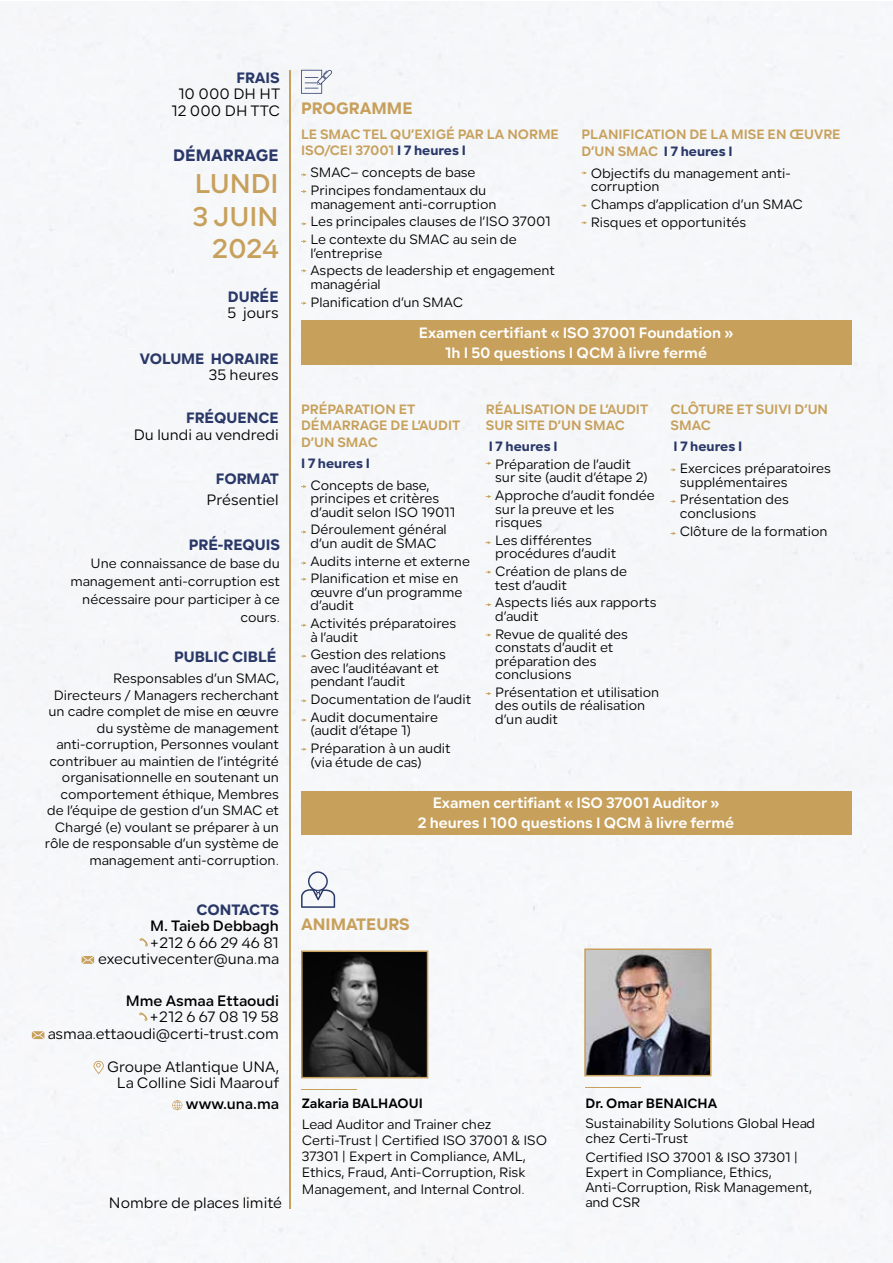
<style>
.page{position:relative;width:893px;height:1263px;background:#fff}
.page>*{position:absolute;margin:0;border:0;box-sizing:border-box;transform-origin:0 0}
.t1{font:600 27px/32.4px "Lama Sans";color:#c7a05b;text-align:right}
.t2{font:800 16.5px "Lama Sans";color:#c7a05b}
.t3{font:800 16.5px "Lama Sans";color:#293868}
.t4{font:15px/16.5px "Lama Sans";color:#000;text-align:right}
.t5{font:700 15px/20.7px "Lama Sans";color:#fff;text-align:center}
.t6{font:800 15px "Lama Sans";color:#293868}
.t7{font:600 15px "Lama Sans";color:#000}
.t8{font:13.5px/13.5px "Lama Sans";color:#000}
.t9{font:700 13.5px/16.5px "Lama Sans";color:#c7a05b}
.t10{font:700 13.5px "Lama Sans";color:#000}
.t11{font:800 13.5px "Lama Sans";color:#293868}
.s1{font-weight:800;color:#293868}
</style>
<div class="page">
<div style="left:0;top:1px;width:893px;height:1262px;background:#f6f7f9"></div>
<div style="left:301px;top:320px;width:550px;height:45px;background:#c7a05b"></div>
<div style="left:301px;top:791px;width:550px;height:43px;background:#c7a05b"></div>
<svg style="left:301px;top:70px;width:31px;height:24px"></svg>
<svg style="left:301px;top:173px;width:6px;height:3px"></svg>
<svg style="left:301px;top:190px;width:6px;height:3px"></svg>
<svg style="left:301px;top:222px;width:6px;height:3px"></svg>
<svg style="left:301px;top:240px;width:6px;height:3px"></svg>
<svg style="left:301px;top:269px;width:6px;height:3px"></svg>
<svg style="left:301px;top:301px;width:6px;height:4px"></svg>
<svg style="left:581px;top:171px;width:6px;height:4px"></svg>
<svg style="left:581px;top:204px;width:6px;height:3px"></svg>
<svg style="left:581px;top:221px;width:6px;height:3px"></svg>
<hr style="left:289px;top:70px;width:1px;height:1139px;background:#c7a05b">
<svg style="left:94px;top:1061px;width:10px;height:13px"></svg>
<svg style="left:82px;top:956px;width:12px;height:8px"></svg>
<svg style="left:172px;top:1100px;width:10px;height:10px"></svg>
<svg style="left:301px;top:871px;width:34px;height:37px"></svg>
<hr style="left:302px;top:1089px;width:55px;height:1px;background:#c7a05b">
<img style="left:587px;top:951px;width:121px;height:122px">
<div style="left:584px;top:948px;width:127px;height:128px;border:2px solid #c7a05b"></div>
<hr style="left:585px;top:1087px;width:56px;height:1px;background:#c7a05b">
<img style="left:304px;top:953px;width:121px;height:122px">
<div style="left:301px;top:950px;width:127px;height:128px;border:2px solid #c7a05b"></div>
<svg style="left:301px;top:485px;width:6px;height:3px"></svg>
<svg style="left:301px;top:530px;width:6px;height:4px"></svg>
<svg style="left:301px;top:561px;width:6px;height:4px"></svg>
<svg style="left:301px;top:577px;width:6px;height:4px"></svg>
<svg style="left:301px;top:624px;width:6px;height:3px"></svg>
<svg style="left:301px;top:654px;width:6px;height:4px"></svg>
<svg style="left:301px;top:699px;width:6px;height:3px"></svg>
<svg style="left:301px;top:718px;width:6px;height:4px"></svg>
<svg style="left:301px;top:748px;width:6px;height:3px"></svg>
<svg style="left:486px;top:462px;width:5px;height:3px"></svg>
<svg style="left:486px;top:495px;width:5px;height:3px"></svg>
<svg style="left:486px;top:570px;width:5px;height:4px"></svg>
<svg style="left:486px;top:603px;width:5px;height:3px"></svg>
<svg style="left:486px;top:633px;width:5px;height:4px"></svg>
<svg style="left:486px;top:692px;width:5px;height:3px"></svg>
<svg style="left:670px;top:468px;width:6px;height:3px"></svg>
<svg style="left:670px;top:500px;width:6px;height:3px"></svg>
<svg style="left:670px;top:532px;width:6px;height:3px"></svg>
<svg style="left:485px;top:541px;width:6px;height:3px"></svg>
<svg style="left:32px;top:1031px;width:12px;height:8px"></svg>
<svg style="left:139px;top:938px;width:9px;height:9px"></svg>
<svg style="left:139px;top:1012px;width:9px;height:9px"></svg>
<p class="t6" style="left:236px;top:66px;width:45px">FRAIS</p>
<p class="t4" style="left:171px;top:86px;width:110px;text-align:center">10 000 DH HT<br>12 000 DH TTC</p>
<p class="t3" style="left:173px;top:142px;width:107px">DÉMARRAGE</p>
<h1 class="t1" style="left:193px;top:168px;width:87px">LUNDI<br>3 JUIN<br>2024</h1>
<p class="t6" style="left:228px;top:285px;width:52px">DURÉE</p>
<p class="t4" style="left:228px;top:305px;width:53px">5 jours</p>
<p class="t6" style="left:140px;top:347px;width:140px">VOLUME HORAIRE</p>
<p class="t4" style="left:209px;top:367px;width:71px">35 heures</p>
<p class="t6" style="left:186px;top:406px;width:94px">FRÉQUENCE</p>
<p class="t4" style="left:134px;top:426px;width:146px">Du lundi au vendredi</p>
<p class="t6" style="left:216px;top:467px;width:65px">FORMAT</p>
<p class="t4" style="left:207px;top:492px;width:74px">Présentiel</p>
<p class="t6" style="left:189px;top:533px;width:93px">PRÉ-REQUIS</p>
<p class="t8" style="left:70px;top:555px;width:211px;line-height:18px;text-align:right">Une connaissance de base du management anti-corruption est nécessaire pour participer à ce cours.</p>
<p class="t6" style="left:174px;top:645px;width:104px">PUBLIC CIBLÉ</p>
<p class="t8" style="left:45px;top:670px;width:235px;line-height:16.5px;text-align:right">Responsables d’un SMAC,<br>Directeurs / Managers recherchant un cadre complet de mise en œuvre du système de management anti-corruption, Personnes voulant contribuer au maintien de l’intégrité organisationnelle en soutenant un comportement éthique, Membres de l’équipe de gestion d’un SMAC et<br>Chargé (e) voulant se préparer à un rôle de responsable d’un système de management anti-corruption.</p>
<p class="t6" style="left:197px;top:898px;width:84px">CONTACTS</p>
<p class="t7" style="left:150px;top:914px;width:130px">M. Taieb Debbagh</p>
<p class="t4" style="left:98px;top:934px;width:182px">+212 6 66 29 46 81 executivecenter@una.ma</p>
<p class="t7" style="left:126px;top:989px;width:155px">Mme Asmaa Ettaoudi</p>
<p class="t4" style="left:48px;top:1009px;width:233px">+212 6 67 08 19 58 asmaa.ettaoudi@certi-trust.com</p>
<p class="t4" style="left:107px;top:1058px;width:173px">Groupe Atlantique UNA,<br>La Colline Sidi Maarouf</p>
<p class="t7" style="left:186px;top:1092px;width:95px">www.una.ma</p>
<p class="t4" style="left:109px;top:1194px;width:175px">Nombre de places limité</p>
<p class="t2" style="left:301px;top:96px;width:113px">PROGRAMME</p>
<p class="t9" style="left:301px;top:126px;width:259px">LE SMAC TEL QU’EXIGÉ PAR LA NORME<br>ISO/CEI 37001 <span class="s1">I 7 heures I</span></p>
<p class="t8" style="left:310px;top:164px;width:177px;line-height:17.7px">SMAC– concepts de base<br>Principes fondamentaux du</p>
<p class="t8" style="left:310px;top:195px;width:242px;line-height:17.7px">management anti-corruption<br>Les principales clauses de l’ISO 37001<br>Le contexte du SMAC au sein de</p>
<p class="t8" style="left:310px;top:244px;width:246px;line-height:17.7px">l’entreprise<br>Aspects de leadership et engagement</p>
<p class="t8" style="left:310px;top:275px;width:154px;line-height:17.7px">managérial<br>Planification d’un SMAC</p>
<p class="t9" style="left:581px;top:127px;width:261px">PLANIFICATION DE LA MISE EN ŒUVRE<br>D’UN SMAC <span class="s1">I 7 heures I</span></p>
<p class="t8" style="left:591px;top:167px;width:201px">Objectifs du management anti&shy;corruption</p>
<p class="t8" style="left:591px;top:196px;width:214px;line-height:17.7px">Champs d’application d’un SMAC<br>Risques et opportunités</p>
<p class="t5" style="left:419px;top:322px;width:316px">Examen certifiant « ISO 37001 Foundation »<br>1h I 50 questions I QCM à livre fermé</p>
<p class="t9" style="left:301px;top:401px;width:161px">PRÉPARATION ET<br>DÉMARRAGE DE L’AUDIT<br>D’UN SMAC</p>
<p class="t11" style="left:301px;top:452px;width:70px">I 7 heures I</p>
<p class="t8" style="left:310px;top:478px;width:146px">Concepts de base, principes et critères d’audit selon ISO 19011</p>
<p class="t8" style="left:310px;top:523px;width:138px">Déroulement général d’un audit de SMAC</p>
<p class="t8" style="left:310px;top:552px;width:161px;line-height:17.7px">Audits interne et externe<br>Planification et mise en</p>
<p class="t8" style="left:310px;top:586px;width:154px">œuvre d’un programme d’audit</p>
<p class="t8" style="left:310px;top:617px;width:147px">Activités préparatoires à l’audit</p>
<p class="t8" style="left:310px;top:648px;width:137px">Gestion des relations avec l’auditéavant et pendant l’audit</p>
<p class="t8" style="left:310px;top:691px;width:162px;line-height:17.7px">Documentation de l’audit<br>Audit documentaire</p>
<p class="t8" style="left:310px;top:722px;width:142px;line-height:17.7px">(audit d’étape 1)<br>Préparation à un audit</p>
<p class="t8" style="left:310px;top:755px;width:113px">(via étude de cas)</p>
<p class="t9" style="left:486px;top:401px;width:164px">RÉALISATION DE L’AUDIT<br>SUR SITE D’UN SMAC</p>
<p class="t11" style="left:489px;top:436px;width:70px">I 7 heures I</p>
<p class="t8" style="left:495px;top:458px;width:154px">Préparation de l’audit sur site (audit d’étape 2)</p>
<p class="t8" style="left:495px;top:489px;width:161px">Approche d’audit fondée sur la preuve et les risques</p>
<p class="t8" style="left:495px;top:534px;width:122px">Les différentes procédures d’audit</p>
<p class="t8" style="left:495px;top:565px;width:134px">Création de plans de test d’audit</p>
<p class="t8" style="left:495px;top:596px;width:163px">Aspects liés aux rapports d’audit</p>
<p class="t8" style="left:495px;top:627px;width:134px">Revue de qualité des constats d’audit et préparation des conclusions</p>
<p class="t8" style="left:495px;top:686px;width:166px">Présentation et utilisation des outils de réalisation d’un audit</p>
<p class="t9" style="left:670px;top:401px;width:159px">CLÔTURE ET SUIVI D’UN<br>SMAC</p>
<p class="t11" style="left:673px;top:436px;width:70px">I 7 heures I</p>
<p class="t8" style="left:680px;top:462px;width:153px">Exercices préparatoires supplémentaires</p>
<p class="t8" style="left:680px;top:493px;width:110px">Présentation des conclusions</p>
<p class="t8" style="left:680px;top:524px;width:149px">Clôture de la formation</p>
<p class="t5" style="left:418px;top:792px;width:318px">Examen certifiant « ISO 37001 Auditor »<br>2 heures I 100 questions I QCM à livre fermé</p>
<p class="t2" style="left:301px;top:911px;width:110px">ANIMATEURS</p>
<p class="t10" style="left:302px;top:1093px;width:123px">Zakaria BALHAOUI</p>
<p class="t8" style="left:302px;top:1116px;width:247px;line-height:16.2px">Lead Auditor and Trainer chez Certi-Trust | Certified ISO 37001 &amp; ISO 37301 | Expert in Compliance, AML, Ethics, Fraud, Anti-Corruption, Risk Management, and Internal Control.</p>
<p class="t10" style="left:585px;top:1093px;width:133px">Dr. Omar BENAICHA</p>
<p class="t8" style="left:585px;top:1116px;width:231px;line-height:15px">Sustainability Solutions Global Head chez Certi-Trust</p>
<p class="t8" style="left:585px;top:1150px;width:228px;line-height:15px">Certified ISO 37001 &amp; ISO 37301 |<br>Expert in Compliance, Ethics,<br>Anti-Corruption, Risk Management, and CSR</p>
</div>
